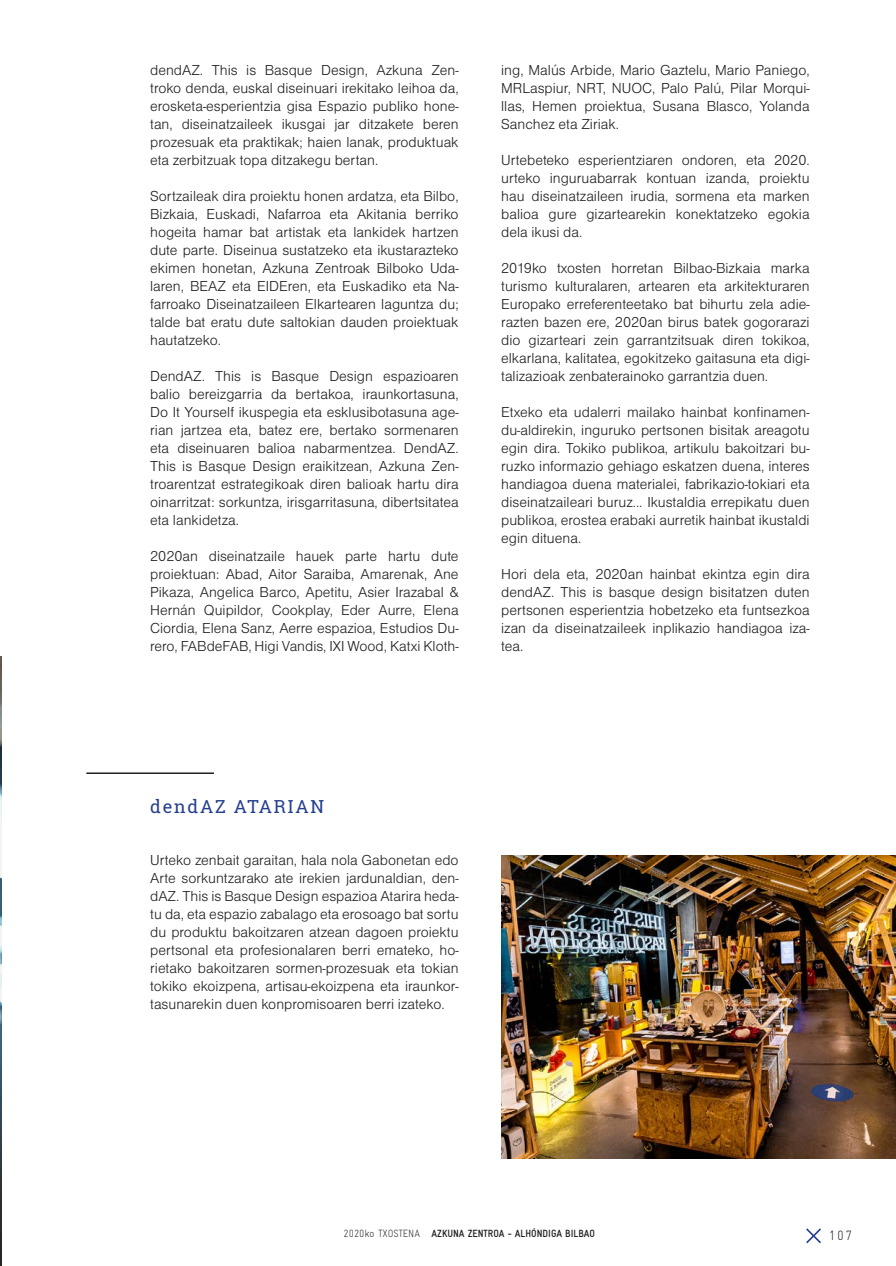
<style>
.page{position:relative;width:896px;height:1266px;background:#fff}
.page>*{position:absolute;margin:0;border:0;box-sizing:border-box;transform-origin:0 0}
.t1{font:18px "Roboto Slab";letter-spacing:.1em;color:#253f8e}
.t2{font:15px/18px "Nimbus Sans DOT Ligh";color:#231f20;text-align:justify}
.t3{font:13.5px "Alhondiga Bilbao Light Condensed L";color:#231f20}
.t4{font:700 condensed 10.5px "Alhondiga Bilbao";color:#231f20}
.s1{font-family:"Alhondiga Bilbao Light Condensed L";font-weight:400;font-stretch:normal}
</style>
<div class="page">
<svg style="left:806px;top:1228px;width:15px;height:16px"></svg>
<img style="left:0;top:656px;width:1px;height:608px">
<hr style="left:86px;top:772px;width:128px;height:2px;background:#231f20">
<img style="left:501px;top:855px;width:394px;height:303px">
<p class="t2" style="left:150px;top:61px;width:310px">dendAZ. This is Basque Design, Azkuna Zen&shy;troko denda, euskal diseinuari irekitako leihoa da, erosketa-esperientzia gisa Espazio publiko hone&shy;tan, diseinatzaileek ikusgai jar ditzakete beren prozesuak eta praktikak; haien lanak, produktuak eta zerbitzuak topa ditzakegu bertan.</p>
<p class="t2" style="left:150px;top:187px;width:310px">Sortzaileak dira proiektu honen ardatza, eta Bilbo, Bizkaia, Euskadi, Nafarroa eta Akitania berriko hogeita hamar bat artistak eta lankidek hartzen dute parte. Diseinua sustatzeko eta ikustarazteko ekimen honetan, Azkuna Zentroak Bilboko Uda&shy;laren, BEAZ eta EIDEren, eta Euskadiko eta Na&shy;farroako Diseinatzaileen Elkartearen laguntza du; talde bat eratu dute saltokian dauden proiektuak hautatzeko.</p>
<p class="t2" style="left:150px;top:367px;width:310px">DendAZ. This is Basque Design espazioaren balio bereizgarria da bertakoa, iraunkortasuna, Do It Yourself ikuspegia eta esklusibotasuna age&shy;rian jartzea eta, batez ere, bertako sormenaren eta diseinuaren balioa nabarmentzea. DendAZ.<br>This is Basque Design eraikitzean, Azkuna Zen&shy;troarentzat estrategikoak diren balioak hartu dira oinarritzat: sorkuntza, irisgarritasuna, dibertsitatea eta lankidetza.</p>
<p class="t2" style="left:150px;top:547px;width:310px">2020an diseinatzaile hauek parte hartu dute proiektuan: Abad, Aitor Saraiba, Amarenak, Ane Pikaza, Angelica Barco, Apetitu, Asier Irazabal &amp; Hernán Quipildor, Cookplay, Eder Aurre, Elena Ciordia, Elena Sanz, Aerre espazioa, Estudios Du&shy;rero, FABdeFAB, Higi Vandis, IXI Wood, Katxi Kloth-</p>
<p class="t2" style="left:501px;top:61px;width:310px">ing, Malús Arbide, Mario Gaztelu, Mario Paniego, MRLaspiur, NRT, NUOC, Palo Palú, Pilar Morqui&shy;llas, Hemen proiektua, Susana Blasco, Yolanda Sanchez eta Ziriak.</p>
<p class="t2" style="left:501px;top:151px;width:310px">Urtebeteko esperientziaren ondoren, eta 2020. urteko inguruabarrak kontuan izanda, proiektu hau diseinatzaileen irudia, sormena eta marken balioa gure gizartearekin konektatzeko egokia dela ikusi da.</p>
<p class="t2" style="left:501px;top:259px;width:310px">2019ko txosten horretan Bilbao-Bizkaia marka turismo kulturalaren, artearen eta arkitekturaren Europako erreferenteetako bat bihurtu zela adie&shy;razten bazen ere, 2020an birus batek gogorarazi dio gizarteari zein garrantzitsuak diren tokikoa, elkarlana, kalitatea, egokitzeko gaitasuna eta digi&shy;talizazioak zenbaterainoko garrantzia duen.</p>
<p class="t2" style="left:501px;top:403px;width:310px">Etxeko eta udalerri mailako hainbat konfinamen&shy;du-aldirekin, inguruko pertsonen bisitak areagotu egin dira. Tokiko publikoa, artikulu bakoitzari bu&shy;ruzko informazio gehiago eskatzen duena, interes handiagoa duena materialei, fabrikazio-tokiari eta diseinatzaileari buruz... Ikustaldia errepikatu duen publikoa, erostea erabaki aurretik hainbat ikustaldi egin dituena.</p>
<p class="t2" style="left:501px;top:565px;width:310px">Hori dela eta, 2020an hainbat ekintza egin dira dendAZ. This is basque design bisitatzen duten pertsonen esperientzia hobetzeko eta funtsezkoa izan da diseinatzaileek inplikazio handiagoa iza&shy;tea.</p>
<p class="t1" style="left:150px;top:793px;width:175px">dendAZ ATARIAN</p>
<p class="t2" style="left:150px;top:851px;width:310px">Urteko zenbait garaitan, hala nola Gabonetan edo Arte sorkuntzarako ate irekien jardunaldian, den&shy;dAZ. This is Basque Design espazioa Atarira heda&shy;tu da, eta espazio zabalago eta erosoago bat sortu du produktu bakoitzaren atzean dagoen proiektu pertsonal eta profesionalaren berri emateko, ho&shy;rietako bakoitzaren sormen-prozesuak eta tokian tokiko ekoizpena, artisau-ekoizpena eta iraunkor&shy;tasunarekin duen konpromisoaren berri izateko.</p>
<p class="t4" style="left:343px;top:1226px;width:253px"><span class="s1">2020ko TXOSTENA</span> AZKUNA ZENTROA - ALHÓNDIGA BILBAO</p>
<p class="t3" style="left:828px;top:1228px;width:25px">107</p>
</div>
